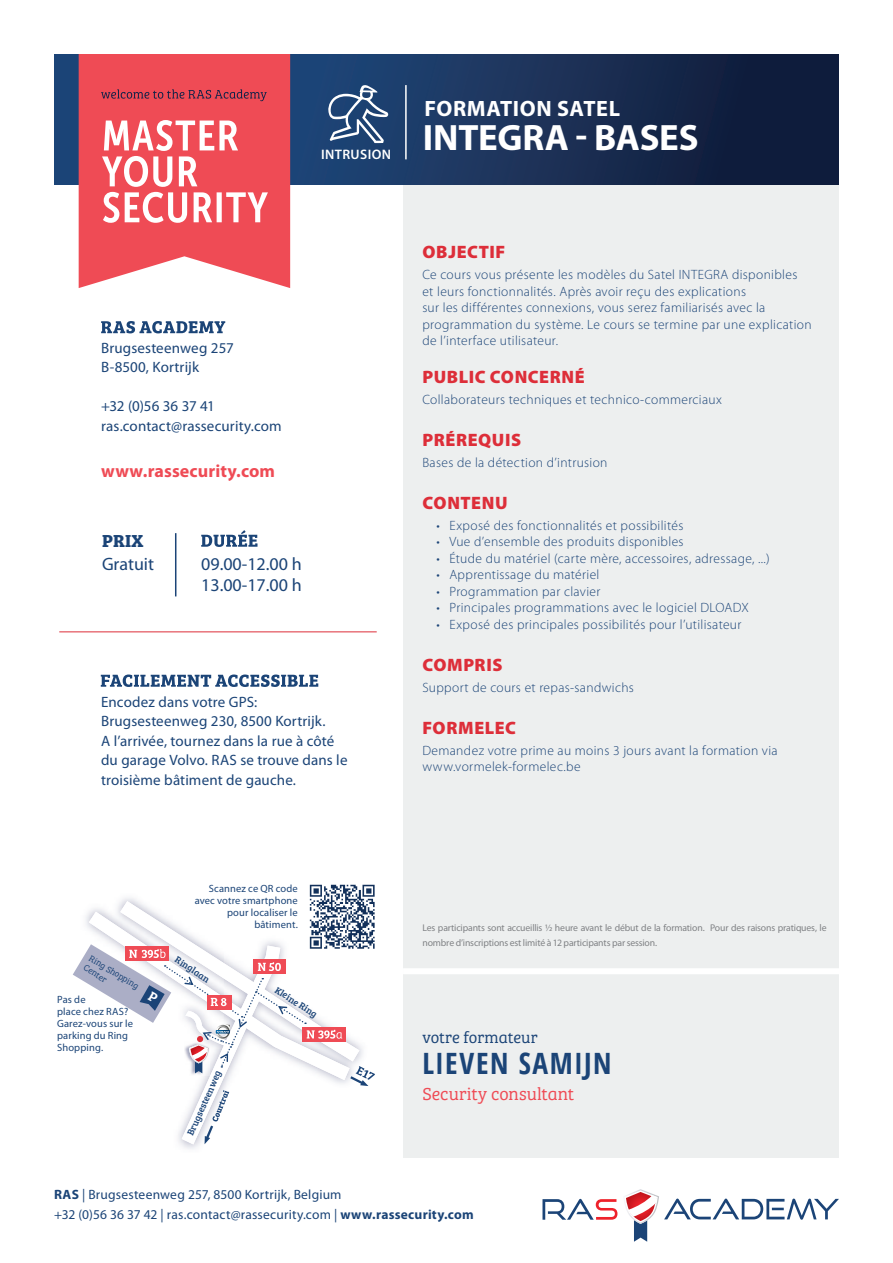
<style>
.page{position:relative;width:893px;height:1263px;background:#fff}
.page>*{position:absolute;margin:0;border:0;box-sizing:border-box;transform-origin:0 0}
.t1{font:700 36.75px "Myriad Pro";letter-spacing:-.005em;color:#fff}
.t2{font:700 condensed 29.4px "Open Sans";letter-spacing:.05em;color:#1b4477}
.t3{font:700 22.2px "Myriad Pro";letter-spacing:.025em;color:#fff}
.t4{font:900 18px "Myriad Pro";letter-spacing:.03em;color:#dd2e39}
.t5{font:18px/21px "Myriad Pro";color:#1b4477}
.t6{font:700 18px "Myriad Pro";letter-spacing:.005em;color:#ef4b55}
.t7{font:300 18px "Bree Serif";color:#ef4b55}
.t8{font:700 18px "Bree Serif";color:#1b4477}
.t9{font:300 16.5px "Bree Serif";color:#1b4477}
.t10{font:15px/19.5px "Myriad Pro";letter-spacing:.01em;color:#1b4477}
.t11{font:600 13.8px "Myriad Pro";letter-spacing:.03em;color:#fff}
.t12{font:300 13.5px/16.5px "Myriad Pro";letter-spacing:.025em;color:#1b4477}
.t13{font:13.5px/19.5px "Myriad Pro";letter-spacing:.015em;color:#1b4477}
.t14{font:10.5px/12px "Myriad Pro";letter-spacing:.015em;color:#1b4477;text-align:right}
.t15{font:9.75px/15px "Myriad Pro";letter-spacing:-.015em;color:#808285}
.t16{font:9.6px "Bree Serif";color:#1b4477}
.t17{font:9px "Bree Serif Lt";color:#1b4477}
.s1{font-weight:700}
</style>
<div class="page">
<div style="left:404px;top:185px;width:435px;height:973px;background:#edefef"></div>
<svg style="left:69px;top:54px;width:770px;height:131px;background:#182e55"></svg>
<svg style="left:79px;top:54px;width:211px;height:234px;background:#f05e67"></svg>
<svg style="left:542px;top:1199px;width:75px;height:21px"></svg>
<svg style="left:625px;top:1189px;width:214px;height:53px"></svg>
<svg style="left:326px;top:84px;width:62px;height:59px;background:#4d6a90"></svg>
<svg style="left:102px;top:120px;width:166px;height:103px"></svg>
<hr style="left:405px;top:85px;width:2px;height:74px;background:#fff">
<svg style="left:101px;top:89px;width:166px;height:12px;background:#c24252"></svg>
<div style="left:403px;top:968px;width:452px;height:6px;background:#fff"></div>
<svg style="left:101px;top:321px;width:124px;height:12px"></svg>
<hr style="left:59px;top:631px;width:318px;height:1px;background:#dd2e39">
<hr style="left:175px;top:533px;width:1px;height:63px;background:#1b4477">
<svg style="left:89px;top:901px;width:270px;height:243px"></svg>
<img style="left:184px;top:1073px;width:25px;height:3px">
<svg style="left:350px;top:1066px;width:25px;height:20px"></svg>
<div style="left:303px;top:1027px;width:43px;height:14px;background:#ef4b55"></div>
<svg style="left:205px;top:1090px;width:24px;height:54px"></svg>
<img style="left:304px;top:884px;width:71px;height:72px">
<svg style="left:201px;top:530px;width:56px;height:17px"></svg>
<svg style="left:101px;top:674px;width:217px;height:13px"></svg>
<svg style="left:73px;top:944px;width:269px;height:129px"></svg>
<p class="t11" style="left:321px;top:146px;width:72px">INTRUSION</p>
<h3 class="t3" style="left:424px;top:94px;width:197px">FORMATION SATEL</h3>
<h1 class="t1" style="left:423px;top:114px;width:277px">INTEGRA - BASES</h1>
<p class="t10" style="left:101px;top:338px;width:134px">Brugsesteenweg 257<br>B-8500, Kortrijk</p>
<p class="t10" style="left:101px;top:396px;width:182px">+32 (0)56 36 37 41 ras.contact@rassecurity.com</p>
<h3 class="t6" style="left:101px;top:459px;width:176px">www.rassecurity.com</h3>
<h3 class="t8" style="left:102px;top:526px;width:43px">PRIX</h3>
<h3 class="t5" style="left:102px;top:553px;width:54px">Gratuit</h3>
<h3 class="t5" style="left:201px;top:553px;width:102px">09.00-12.00 h<br>13.00-17.00 h</h3>
<p class="t10" style="left:101px;top:692px;width:248px">Encodez dans votre GPS:<br>Brugsesteenweg 230, 8500 Kortrijk.<br>A l’arrivée, tournez dans la rue à côté du garage Volvo. RAS se trouve dans le troisième bâtiment de gauche.</p>
<h3 class="t4" style="left:423px;top:242px;width:84px">OBJECTIF</h3>
<p class="t12" style="left:422px;top:266px;width:391px">Ce cours vous présente les modèles du Satel INTEGRA disponibles et leurs fonctionnalités. Après avoir reçu des explications<br>sur les différentes connexions, vous serez familiarisés avec la programmation du système. Le cours se termine par une explication de l’interface utilisateur.</p>
<h3 class="t4" style="left:423px;top:366px;width:164px">PUBLIC CONCERNÉ</h3>
<p class="t12" style="left:422px;top:391px;width:301px">Collaborateurs techniques et technico-commerciaux</p>
<h3 class="t4" style="left:423px;top:429px;width:100px">PRÉREQUIS</h3>
<p class="t12" style="left:422px;top:454px;width:187px">Bases de la détection d’intrusion</p>
<h3 class="t4" style="left:423px;top:492px;width:86px">CONTENU</h3>
<p class="t12" style="left:437px;top:517px;width:248px">• Exposé des fonctionnalités et possibilités</p>
<p class="t12" style="left:437px;top:533px;width:248px">• Vue d’ensemble des produits disponibles</p>
<p class="t12" style="left:437px;top:550px;width:334px">• Étude du matériel (carte mère, accessoires, adressage, ...)</p>
<p class="t12" style="left:437px;top:566px;width:164px">• Apprentissage du matériel</p>
<p class="t12" style="left:437px;top:583px;width:165px">• Programmation par clavier</p>
<p class="t12" style="left:437px;top:599px;width:314px">• Principales programmations avec le logiciel DLOADX</p>
<p class="t12" style="left:437px;top:616px;width:306px">• Exposé des principales possibilités pour l’utilisateur</p>
<h3 class="t4" style="left:423px;top:654px;width:81px">COMPRIS</h3>
<p class="t12" style="left:422px;top:679px;width:213px">Support de cours et repas-sandwichs</p>
<h3 class="t4" style="left:423px;top:717px;width:95px">FORMELEC</h3>
<p class="t12" style="left:422px;top:742px;width:357px">Demandez votre prime au moins 3 jours avant la formation via www.vormelek-formelec.be</p>
<p class="t14" style="left:195px;top:883px;width:105px">Scannez ce QR code avec votre smartphone pour localiser le bâtiment.</p>
<p class="t17" style="left:93px;top:952px;width:58px;rotate:31deg">Ring Shopping</p>
<p class="t16" style="left:180px;top:953px;width:41px;rotate:33deg">Ringlaan</p>
<p class="t17" style="left:88px;top:961px;width:27px;rotate:31deg">Center</p>
<p class="t14" style="left:57px;top:994px;width:78px;text-align:left">Pas de<br>place chez RAS?<br>Garez-vous sur le parking du Ring<br>Shopping.</p>
<p class="t16" style="left:184px;top:1132px;width:71px;rotate:-66deg">Brugsesteenweg</p>
<p class="t16" style="left:280px;top:983px;width:50px;rotate:33deg">Kleine Ring</p>
<p class="t15" style="left:422px;top:920px;width:406px">Les participants sont accueillis ½ heure avant le début de la formation. Pour des raisons pratiques, le nombre d’inscriptions est limité à 12 participants par session.</p>
<p class="t9" style="left:422px;top:1026px;width:117px">votre formateur</p>
<h2 class="t2" style="left:422px;top:1043px;width:191px">LIEVEN SAMIJN</h2>
<h3 class="t7" style="left:422px;top:1081px;width:153px">Security consultant</h3>
<p class="t13" style="left:54px;top:1185px;width:421px"><span class="s1">RAS</span> | Brugsesteenweg 257, 8500 Kortrijk, Belgium<br>+32 (0)56 36 37 42 | ras.contact@rassecurity.com | <span class="s1">www.rassecurity.com</span></p>
</div>
